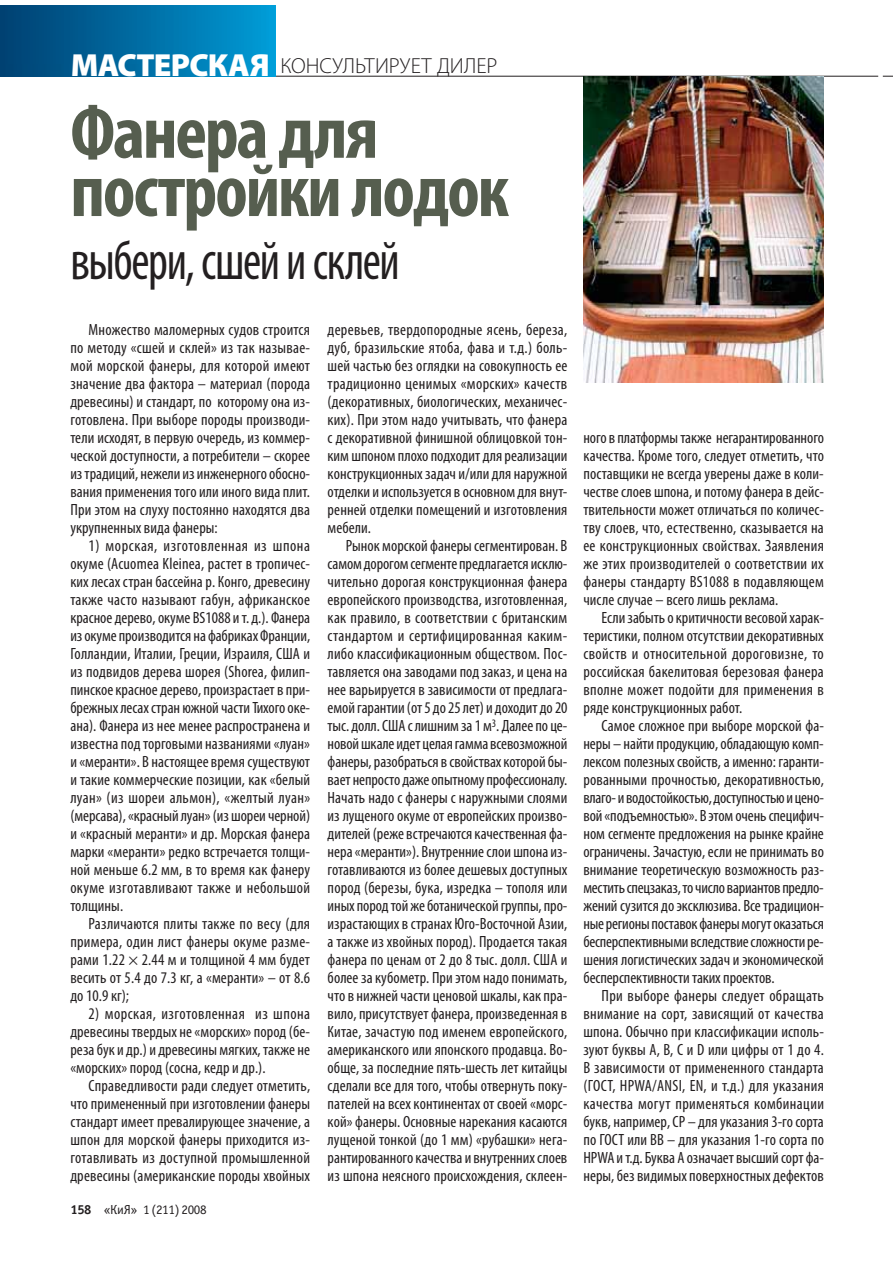
<style>
.page{position:relative;width:893px;height:1263px;background:#fff}
.page>*{position:absolute;margin:0;border:0;box-sizing:border-box;transform-origin:0 0}
.t1{font:700 condensed 75.75px/58.2px "Myriad Pro";letter-spacing:-.03em;color:#565e4f}
.t2{font:condensed 55.35px "Myriad Pro";letter-spacing:-.025em;color:#231f20;scale:.9 1}
.t3{font:900 32.1px "Myriad Pro";letter-spacing:-.02em;color:#fff}
.t4{font:300 21.9px "Myriad Pro";letter-spacing:-.005em;color:#231f20}
.t5{font:condensed 16.35px/18px "Myriad Pro";letter-spacing:.005em;color:#231f20;text-align:justify}
.t6{font:13.05px "Officina Sans C";letter-spacing:-.025em;color:#231f20}
.s1{font-weight:700}
</style>
<div class="page">
<hr style="left:0;top:76px;width:878px;height:1px;background:#231f20">
<img style="left:0;top:5px;width:276px;height:71px">
<img style="left:583px;top:77px;width:241px;height:306px">
<h3 class="t3" style="left:71px;top:46px;width:201px">МАСТЕРСКАЯ</h3>
<h1 class="t1" style="left:70px;top:103px;width:440px">Фанера для постройки лодок</h1>
<h2 class="t2" style="left:70px;top:227px;width:367px">выбери, сшей и склей</h2>
<p class="t5" style="left:70px;top:320px;width:241px;text-indent:18px">Множество маломерных судов строится по методу «сшей и склей» из так называе&shy;мой морской фанеры, для которой имеют значение два фактора – материал (порода древесины) и стандарт, по которому она из&shy;готовлена. При выборе породы производи&shy;тели исходят, в первую очередь, из коммер&shy;ческой доступности, а потребители – скорее из традиций, нежели из инженерного обосно&shy;вания применения того или иного вида плит.<br>При этом на слуху постоянно находятся два укрупненных вида фанеры:</p>
<p class="t5" style="left:70px;top:536px;width:241px;text-indent:18px">1) морская, изготовленная из шпона окуме (Acuomea Kleinea, растет в тропичес&shy;ких лесах стран бассейна р. Конго, древесину также часто называют габун, африканское красное дерево, окуме BS1088 и т. д.). Фанера из окуме производится на фабриках Франции, Голландии, Италии, Греции, Израиля, США и из подвидов дерева шорея (Shorea, филип&shy;пинское красное дерево, произрастает в при&shy;брежных лесах стран южной части Тихого оке&shy;ана). Фанера из нее менее распространена и известна под торговыми названиями «луан» и «меранти». В настоящее время существуют и такие коммерческие позиции, как «белый луан» (из шореи альмон), «желтый луан» (мерсава), «красный луан» (из шореи черной) и «красный меранти» и др. Морская фанера марки «меранти» редко встречается толщи&shy;ной меньше 6.2 мм, в то время как фанеру окуме изготавливают также и небольшой толщины.</p>
<p class="t5" style="left:70px;top:914px;width:241px;text-indent:18px">Различаются плиты также по весу (для примера, один лист фанеры окуме разме&shy;рами 1.22 × 2.44 м и толщиной 4 мм будет весить от 5.4 до 7.3 кг, а «меранти» – от 8.6 до 10.9 кг);</p>
<p class="t5" style="left:70px;top:1004px;width:241px;text-indent:18px">2) морская, изготовленная из шпона древесины твердых не «морских» пород (бе&shy;реза бук и др.) и древесины мягких, также не «морских» пород (сосна, кедр и др.).</p>
<p class="t5" style="left:70px;top:1076px;width:241px;text-indent:18px">Справедливости ради следует отметить, что примененный при изготовлении фанеры стандарт имеет превалирующее значение, а шпон для морской фанеры приходится из&shy;готавливать из доступной промышленной древесины (американские породы хвойных</p>
<h3 class="t4" style="left:280px;top:53px;width:218px">КОНСУЛЬТИРУЕТ ДИЛЕР</h3>
<p class="t5" style="left:328px;top:320px;width:241px">деревьев, твердопородные ясень, береза, дуб, бразильские ятоба, фава и т.д.) боль&shy;шей частью без оглядки на совокупность ее традиционно ценимых «морских» качеств (декоративных, биологических, механичес&shy;ких). При этом надо учитывать, что фанера с декоративной финишной облицовкой тон&shy;ким шпоном плохо подходит для реализации конструкционных задач и/или для наружной отделки и используется в основном для внут&shy;ренней отделки помещений и изготовления мебели.</p>
<p class="t5" style="left:328px;top:537px;width:241px;text-indent:18px">Рынок морской фанеры сегментирован. В самом дорогом сегменте предлагается исклю&shy;чительно дорогая конструкционная фанера европейского производства, изготовленная, как правило, в соответствии с британским стандартом и сертифицированная каким&shy;либо классификационным обществом. Пос&shy;тавляется она заводами под заказ, и цена на нее варьируется в зависимости от предлага&shy;емой гарантии (от 5 до 25 лет) и доходит до 20 тыс. долл. США с лишним за 1 м<sup>3</sup>. Далее по це&shy;новой шкале идет целая гамма всевозможной фанеры, разобраться в свойствах которой бы&shy;вает непросто даже опытному профессионалу.<br>Начать надо с фанеры с наружными слоями из лущеного окуме от европейских произво&shy;дителей (реже встречаются качественная фа&shy;нера «меранти»). Внутренние слои шпона из&shy;готавливаются из более дешевых доступных пород (березы, бука, изредка – тополя или иных пород той же ботанической группы, про&shy;израстающих в странах Юго-Восточной Азии, а также из хвойных пород). Продается такая фанера по ценам от 2 до 8 тыс. долл. США и более за кубометр. При этом надо понимать, что в нижней части ценовой шкалы, как пра&shy;вило, присутствует фанера, произведенная в Китае, зачастую под именем европейского, американского или японского продавца. Во&shy;обще, за последние пять-шесть лет китайцы сделали все для того, чтобы отвернуть поку&shy;пателей на всех континентах от своей «морс&shy;кой» фанеры. Основные нарекания касаются лущеной тонкой (до 1 мм) «рубашки» нега&shy;рантированного качества и внутренних слоев из шпона неясного происхождения, склеен-</p>
<p class="t6" style="left:70px;top:1202px;width:138px"><span class="s1">158</span> «КиЯ» 1 (211) 2008</p>
<p class="t5" style="left:583px;top:428px;width:242px">ного в платформы также негарантированного качества. Кроме того, следует отметить, что поставщики не всегда уверены даже в коли&shy;честве слоев шпона, и потому фанера в дейс&shy;твительности может отличаться по количес&shy;тву слоев, что, естественно, сказывается на ее конструкционных свойствах. Заявления же этих производителей о соответствии их фанеры стандарту BS1088 в подавляющем числе случае – всего лишь реклама.</p>
<p class="t5" style="left:583px;top:608px;width:242px;text-indent:18px">Если забыть о критичности весовой харак&shy;теристики, полном отсутствии декоративных свойств и относительной дороговизне, то российская бакелитовая березовая фанера вполне может подойти для применения в ряде конструкционных работ.</p>
<p class="t5" style="left:583px;top:716px;width:242px;text-indent:18px">Самое сложное при выборе морской фа&shy;неры – найти продукцию, обладающую комп&shy;лексом полезных свойств, а именно: гаранти&shy;рованными прочностью, декоративностью, влаго- и водостойкостью, доступностью и цено&shy;вой «подъемностью». В этом очень специфич&shy;ном сегменте предложения на рынке крайне ограничены. Зачастую, если не принимать во внимание теоретическую возможность раз&shy;местить спецзаказ, то число вариантов предло&shy;жений сузится до эксклюзива. Все традицион&shy;ные регионы поставок фанеры могут оказаться бесперспективными вследствие сложности ре&shy;шения логистических задач и экономической бесперспективности таких проектов.</p>
<p class="t5" style="left:583px;top:986px;width:242px;text-indent:18px">При выборе фанеры следует обращать внимание на сорт, зависящий от качества шпона. Обычно при классификации исполь&shy;зуют буквы A, B, C и D или цифры от 1 до 4.<br>В зависимости от примененного стандарта (ГОСТ, HPWA/ANSI, EN, и т.д.) для указания качества могут применяться комбинации букв, например, СР – для указания 3-го сорта по ГОСТ или ВВ – для указания 1-го сорта по HPWA и т.д. Буква А означает высший сорт фа&shy;неры, без видимых поверхностных дефектов</p>
</div>
